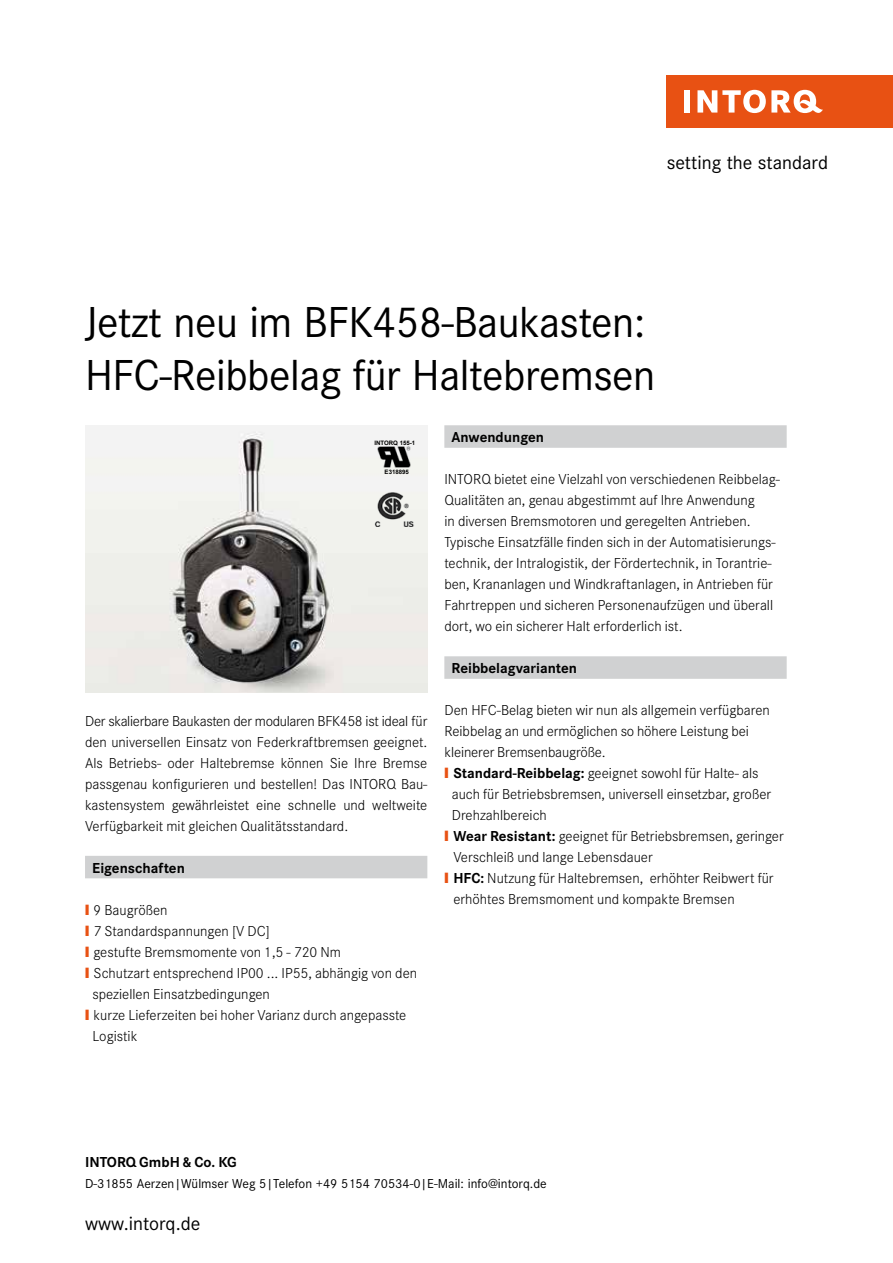
<style>
.page{position:relative;width:893px;height:1263px;background:#fff}
.page>*{position:absolute;margin:0;border:0;box-sizing:border-box;transform-origin:0 0}
.t1{font:45px/52.5px "INTORQ Cor";letter-spacing:-.01em;color:#000}
.t2{font:19.8px "INTORQ Cor";color:#000}
.t3{font:300 15px/21px "INTORQ Cor";color:#000;text-align:justify}
.t4{font:700 15px "INTORQ Cor";color:#000}
.t5{font:13.5px "INTORQ Cor";color:#000}
.t6{font:700 6.15px "Arial";color:#000}
.s1{color:#e85113}
.s2{font-weight:700}
</style>
<div class="page">
<div style="left:667px;top:75px;width:226px;height:52px;background:#e85113"></div>
<div style="left:684px;top:90px;width:6px;height:23px;background:#fff"></div>
<svg style="left:697px;top:90px;width:126px;height:24px"></svg>
<div style="left:85px;top:856px;width:342px;height:22px;background:#d0d1d2"></div>
<div style="left:444px;top:425px;width:343px;height:23px;background:#d0d1d2"></div>
<div style="left:444px;top:656px;width:343px;height:23px;background:#d0d1d2"></div>
<img style="left:85px;top:425px;width:342px;height:267px">
<img style="left:374px;top:492px;width:40px;height:34px">
<img style="left:378px;top:447px;width:33px;height:20px">
<h2 class="t2" style="left:667px;top:151px;width:163px">setting the standard</h2>
<h1 class="t1" style="left:85px;top:296px;width:572px">Jetzt neu im BFK458-Baukasten:<br>HFC-Reibbelag für Haltebremsen</h1>
<p class="t6" style="left:374px;top:438px;width:42px">INTORQ 155-1</p>
<p class="t6" style="left:385px;top:467px;width:26px">E318895</p>
<p class="t3" style="left:85px;top:710px;width:344px">Der skalierbare Baukasten der modularen BFK458 ist ideal für den universellen Einsatz von Federkraftbremsen geeignet.<br>Als Betriebs- oder Haltebremse können Sie Ihre Bremse passgenau konfigurieren und bestellen! Das INTORQ Bau&shy;kastensystem gewährleistet eine schnelle und weltweite Verfügbarkeit mit gleichen Qualitätsstandard.</p>
<p class="t4" style="left:92px;top:859px;width:94px">Eigenschaften</p>
<p class="t3" style="left:85px;top:899px;width:84px"><span class="s1">❙</span> 9 Baugrößen</p>
<p class="t3" style="left:85px;top:920px;width:186px"><span class="s1">❙</span> 7 Standardspannungen [V DC]</p>
<p class="t3" style="left:85px;top:941px;width:258px"><span class="s1">❙</span> gestufte Bremsmomente von 1,5 - 720 Nm</p>
<p class="t3" style="left:85px;top:962px;width:334px"><span class="s1">❙</span> Schutzart entsprechend IP00 ... IP55, abhängig von den</p>
<p class="t3" style="left:92px;top:983px;width:179px">speziellen Einsatzbedingungen</p>
<p class="t3" style="left:85px;top:1004px;width:323px"><span class="s1">❙</span> kurze Lieferzeiten bei hoher Varianz durch angepasste</p>
<p class="t3" style="left:92px;top:1025px;width:47px">Logistik</p>
<p class="t4" style="left:452px;top:429px;width:94px">Anwendungen</p>
<p class="t3" style="left:444px;top:469px;width:337px;text-align:left">INTORQ bietet eine Vielzahl von verschiedenen Reibbelag-Qualitäten an, genau abgestimmt auf Ihre Anwendung<br>in diversen Bremsmotoren und geregelten Antrieben.<br>Typische Einsatzfälle finden sich in der Automatisierungs&shy;technik, der Intralogistik, der Fördertechnik, in Torantrie&shy;ben, Krananlagen und Windkraftanlagen, in Antrieben für Fahrtreppen und sicheren Personenaufzügen und überall dort, wo ein sicherer Halt erforderlich ist.</p>
<p class="t4" style="left:452px;top:660px;width:127px">Reibbelagvarianten</p>
<p class="t3" style="left:444px;top:700px;width:327px">Den HFC-Belag bieten wir nun als allgemein verfügbaren</p>
<p class="t3" style="left:444px;top:721px;width:306px">Reibbelag an und ermöglichen so höhere Leistung bei</p>
<p class="t3" style="left:444px;top:742px;width:163px">kleinerer Bremsenbaugröße.</p>
<p class="t3" style="left:444px;top:763px;width:316px"><span class="s1">❙</span> <span class="s2">Standard-Reibbelag:</span> geeignet sowohl für Halte- als</p>
<p class="t3" style="left:452px;top:784px;width:321px">auch für Betriebsbremsen, universell einsetzbar, großer</p>
<p class="t3" style="left:452px;top:805px;width:97px">Drehzahlbereich</p>
<p class="t3" style="left:444px;top:826px;width:341px"><span class="s1">❙</span> <span class="s2">Wear Resistant:</span> geeignet für Betriebsbremsen, geringer</p>
<p class="t3" style="left:453px;top:847px;width:201px">Verschleiß und lange Lebensdauer</p>
<p class="t3" style="left:444px;top:868px;width:331px"><span class="s1">❙</span> <span class="s2">HFC:</span> Nutzung für Haltebremsen, erhöhter Reibwert für</p>
<p class="t3" style="left:453px;top:889px;width:283px">erhöhtes Bremsmoment und kompakte Bremsen</p>
<p class="t4" style="left:85px;top:1153px;width:153px">INTORQ GmbH &amp; Co. KG</p>
<p class="t5" style="left:85px;top:1176px;width:463px">D-31855 Aerzen|Wülmser Weg 5|Telefon +49 5154 70534-0|E-Mail: info@intorq.de</p>
<h2 class="t2" style="left:85px;top:1212px;width:117px">www.intorq.de</h2>
</div>
